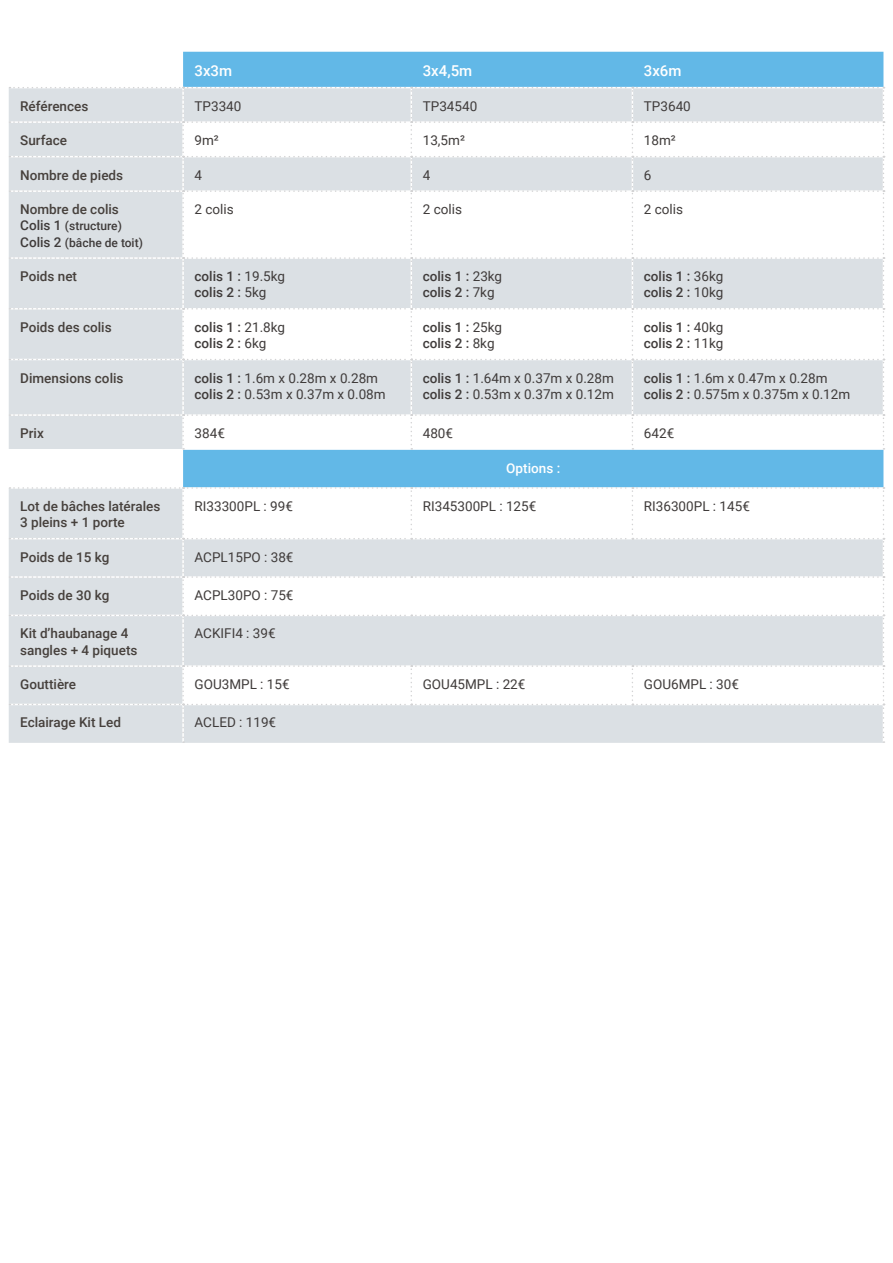
<style>
.page{position:relative;width:893px;height:1263px;background:#fff}
.page>*{position:absolute;margin:0;border:0;box-sizing:border-box;transform-origin:0 0}
.t1{font:500 15px "Roboto";color:#fff}
.t2{font:13.5px/16.2px "Roboto";color:#3f3b3a}
.t3{font:500 13.5px/16.2px "Roboto";color:#46403c}
.t4{font:500 13.5px/16.2px "Roboto";color:#3f3b3a}
.t5{font:500 13.5px "Roboto";color:#fff}
.t6{font:500 12px/16.2px "Roboto";color:#3f3b3a}
.s1{font-size:13.5px}
.s2{font-weight:400}
.s3{font-weight:500}
</style>
<div class="page">
<div style="left:183px;top:52px;width:700px;height:35px;background:#62b8e7"></div>
<div style="left:183px;top:450px;width:700px;height:37px;background:#62b8e7"></div>
<svg style="left:10px;top:87px;width:874px;height:363px"></svg>
<svg style="left:10px;top:487px;width:874px;height:256px"></svg>
<p class="t1" style="left:195px;top:60px;width:39px">3x3m</p>
<p class="t1" style="left:423px;top:60px;width:51px">3x4,5m</p>
<p class="t1" style="left:644px;top:60px;width:39px">3x6m</p>
<p class="t3" style="left:20px;top:97px;width:70px">Références</p>
<p class="t2" style="left:195px;top:97px;width:48px">TP3340</p>
<p class="t2" style="left:423px;top:97px;width:56px">TP34540</p>
<p class="t2" style="left:644px;top:97px;width:48px">TP3640</p>
<p class="t3" style="left:20px;top:132px;width:48px">Surface</p>
<p class="t2" style="left:195px;top:132px;width:26px">9m²</p>
<p class="t2" style="left:423px;top:132px;width:44px">13,5m²</p>
<p class="t2" style="left:644px;top:132px;width:33px">18m²</p>
<p class="t3" style="left:20px;top:166px;width:104px">Nombre de pieds</p>
<p class="t2" style="left:195px;top:166px;width:9px">4</p>
<p class="t2" style="left:423px;top:166px;width:9px">4</p>
<p class="t2" style="left:644px;top:166px;width:9px">6</p>
<p class="t3" style="left:20px;top:201px;width:100px">Nombre de colis</p>
<p class="t6" style="left:20px;top:218px;width:124px"><span class="s1">Colis 1</span> (structure)<br><span class="s1">Colis 2</span> (bâche de toit)</p>
<p class="t2" style="left:195px;top:201px;width:41px">2 colis</p>
<p class="t2" style="left:423px;top:201px;width:41px">2 colis</p>
<p class="t2" style="left:644px;top:201px;width:41px">2 colis</p>
<p class="t3" style="left:20px;top:268px;width:58px">Poids net</p>
<p class="t4" style="left:195px;top:268px;width:92px">colis 1 : <span class="s2">19.5kg </span>colis 2 : <span class="s2">5kg</span></p>
<p class="t4" style="left:423px;top:268px;width:81px">colis 1 : <span class="s2">23kg </span>colis 2 : <span class="s2">7kg</span></p>
<p class="t4" style="left:644px;top:268px;width:81px">colis 1 : <span class="s2">36kg </span>colis 2 : <span class="s2">10kg</span></p>
<p class="t3" style="left:20px;top:318px;width:93px">Poids des colis</p>
<p class="t4" style="left:195px;top:318px;width:92px">colis 1 : <span class="s2">21.8kg </span>colis 2 : <span class="s2">6kg</span></p>
<p class="t4" style="left:423px;top:318px;width:81px">colis 1 : <span class="s2">25kg </span>colis 2 : <span class="s2">8kg</span></p>
<p class="t4" style="left:644px;top:318px;width:81px">colis 1 : <span class="s2">40kg </span>colis 2 : <span class="s2">11kg</span></p>
<p class="t3" style="left:20px;top:369px;width:105px">Dimensions colis</p>
<p class="t2" style="left:195px;top:369px;width:193px"><span class="s3">colis 1 :</span> 1.6m x 0.28m x 0.28m <span class="s3">colis 2 :</span> 0.53m x 0.37m x 0.08m</p>
<p class="t2" style="left:423px;top:369px;width:193px"><span class="s3">colis 1 :</span> 1.64m x 0.37m x 0.28m <span class="s3">colis 2 :</span> 0.53m x 0.37m x 0.12m</p>
<p class="t2" style="left:644px;top:369px;width:208px"><span class="s3">colis 1 :</span> 1.6m x 0.47m x 0.28m <span class="s3">colis 2 :</span> 0.575m x 0.375m x 0.12m</p>
<p class="t3" style="left:20px;top:425px;width:25px">Prix</p>
<p class="t2" style="left:195px;top:425px;width:32px">384€</p>
<p class="t2" style="left:423px;top:425px;width:32px">480€</p>
<p class="t2" style="left:644px;top:425px;width:32px">642€</p>
<p class="t5" style="left:506px;top:458px;width:55px">Options :</p>
<p class="t3" style="left:20px;top:498px;width:142px">Lot de bâches latérales<br>3 pleins + 1 porte</p>
<p class="t2" style="left:195px;top:498px;width:100px">RI33300PL : 99€</p>
<p class="t2" style="left:423px;top:498px;width:115px">RI345300PL : 125€</p>
<p class="t2" style="left:644px;top:498px;width:108px">RI36300PL : 145€</p>
<p class="t3" style="left:20px;top:548px;width:91px">Poids de 15 kg</p>
<p class="t2" style="left:195px;top:548px;width:101px">ACPL15PO : 38€</p>
<p class="t3" style="left:20px;top:587px;width:91px">Poids de 30 kg</p>
<p class="t2" style="left:195px;top:587px;width:101px">ACPL30PO : 75€</p>
<p class="t3" style="left:20px;top:625px;width:119px">Kit d’haubanage 4 sangles + 4 piquets</p>
<p class="t2" style="left:195px;top:625px;width:83px">ACKIFI4 : 39€</p>
<p class="t3" style="left:20px;top:676px;width:57px">Gouttière</p>
<p class="t2" style="left:195px;top:676px;width:97px">GOU3MPL : 15€</p>
<p class="t2" style="left:423px;top:676px;width:104px">GOU45MPL : 22€</p>
<p class="t2" style="left:644px;top:676px;width:97px">GOU6MPL : 30€</p>
<p class="t3" style="left:20px;top:714px;width:102px">Eclairage Kit Led</p>
<p class="t2" style="left:195px;top:714px;width:83px">ACLED : 119€</p>
</div>
